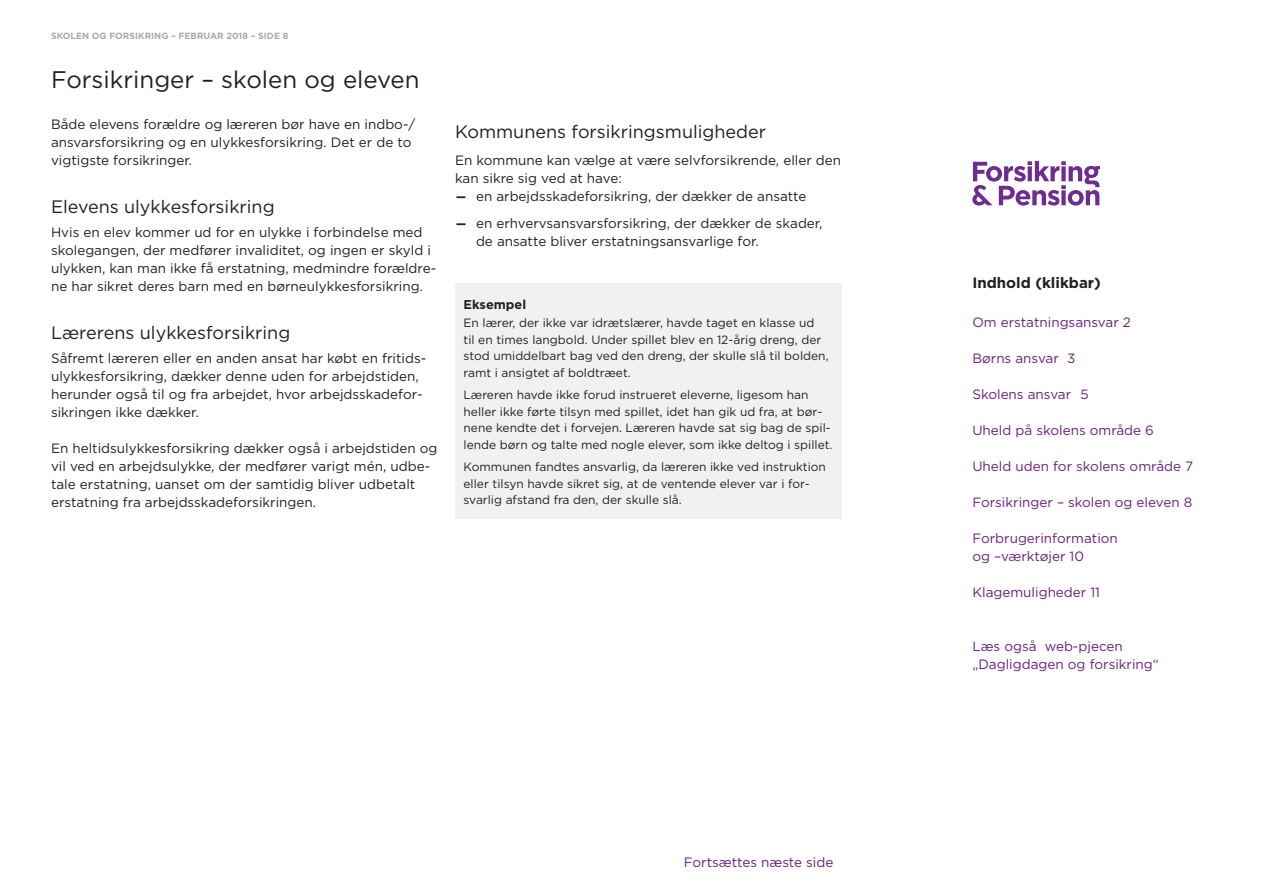
<style>
.page{position:relative;width:1263px;height:893px;background:#fff}
.page>*{position:absolute;margin:0;border:0;box-sizing:border-box;transform-origin:0 0}
.Overskrift{font:24px "Gotham";color:#231f20}
.Underrubrik_1{font:18px "Gotham";color:#231f20}
.t1{font:700 15px "Gotham";color:#231f20}
.Brødtekst{font:13.5px/18px "Gotham";color:#231f20}
.Eksempel_over{font:13.5px/18px "Gotham";color:#6b1f7e}
.hængende{font:13.5px/18px "Gotham";color:#231f20}
.Eksempel_over-2{font:700 12.75px "Gotham";color:#231f20}
.Eksempel{font:12px/16.5px "Gotham";color:#231f20}
.t2{font:700 9px "Gotham";color:#a8a9ad}
.s1{font-size:22.5px}
</style>
<div class="page">
<svg style="left:972px;top:161px;width:128px;height:45px"></svg>
<div style="left:455px;top:283px;width:387px;height:236px;background:#eff2ee"></div>
<p class="t2" style="left:51px;top:31px;width:239px">SKOLEN OG FORSIKRING – FEBRUAR 2018 – SIDE 8</p>
<p class="Overskrift" style="left:51px;top:65px;width:370px">Forsikringer – skolen og eleven</p>
<p class="Brødtekst" style="left:51px;top:115px;width:366px">Både elevens forældre og læreren bør have en indbo-/ ansvarsforsikring og en ulykkesforsikring. Det er de to vigtigste forsikringer.</p>
<p class="Underrubrik_1" style="left:51px;top:196px;width:225px">Elevens ulykkesforsikring</p>
<p class="Brødtekst" style="left:51px;top:223px;width:387px">Hvis en elev kommer ud for en ulykke i forbindelse med skolegangen, der medfører invaliditet, og ingen er skyld i ulykken, kan man ikke få erstatning, medmindre forældre&shy;ne har sikret deres barn med en børneulykkesforsikring.</p>
<p class="Underrubrik_1" style="left:51px;top:322px;width:241px">Lærerens ulykkesforsikring</p>
<p class="Brødtekst" style="left:51px;top:349px;width:377px">Såfremt læreren eller en anden ansat har købt en fritids&shy;ulykkesforsikring, dækker denne uden for arbejdstiden, herunder også til og fra arbejdet, hvor arbejdsskadefor&shy;sikringen ikke dækker.</p>
<p class="Brødtekst" style="left:51px;top:439px;width:388px">En heltidsulykkesforsikring dækker også i arbejdstiden og vil ved en arbejdsulykke, der medfører varigt mén, udbe&shy;tale erstatning, uanset om der samtidig bliver udbetalt erstatning fra arbejdsskadeforsikringen.</p>
<p class="Underrubrik_1" style="left:455px;top:120px;width:313px">Kommunens forsikringsmuligheder</p>
<p class="Brødtekst" style="left:455px;top:151px;width:388px">En kommune kan vælge at være selvforsikrende, eller den kan sikre sig ved at have:</p>
<p class="hængende" style="left:455px;top:187px;width:353px"><span class="s1">–</span> en arbejdsskadeforsikring, der dækker de ansatte</p>
<p class="hængende" style="left:476px;top:214px;width:348px;text-indent:-21px"><span class="s1">–</span> en erhvervsansvarsforsikring, der dækker de skader, de ansatte bliver erstatningsansvarlige for.</p>
<p class="Eksempel_over-2" style="left:463px;top:297px;width:64px">Eksempel</p>
<p class="Eksempel" style="left:463px;top:315px;width:367px">En lærer, der ikke var idrætslærer, havde taget en klasse ud<br>til en times langbold. Under spillet blev en 12-årig dreng, der stod umiddelbart bag ved den dreng, der skulle slå til bolden, ramt i ansigtet af boldtræet.</p>
<p class="Eksempel" style="left:463px;top:387px;width:370px">Læreren havde ikke forud instrueret eleverne, ligesom han heller ikke førte tilsyn med spillet, idet han gik ud fra, at bør&shy;nene kendte det i forvejen. Læreren havde sat sig bag de spil&shy;lende børn og talte med nogle elever, som ikke deltog i spillet.</p>
<p class="Eksempel" style="left:463px;top:459px;width:364px">Kommunen fandtes ansvarlig, da læreren ikke ved instruktion eller tilsyn havde sikret sig, at de ventende elever var i for&shy;svarlig afstand fra den, der skulle slå.</p>
<p class="Eksempel_over" style="left:684px;top:853px;width:151px">Fortsættes næste side</p>
<p class="t1" style="left:972px;top:274px;width:130px">Indhold (klikbar)</p>
<p class="Eksempel_over" style="left:972px;top:313px;width:160px">Om erstatningsansvar 2</p>
<p class="Eksempel_over" style="left:972px;top:349px;width:104px">Børns ansvar 3</p>
<p class="Eksempel_over" style="left:972px;top:385px;width:118px">Skolens ansvar 5</p>
<p class="Eksempel_over" style="left:972px;top:421px;width:183px">Uheld på skolens område 6</p>
<p class="Eksempel_over" style="left:972px;top:457px;width:222px">Uheld uden for skolens område 7</p>
<p class="Eksempel_over" style="left:972px;top:493px;width:221px">Forsikringer – skolen og eleven 8</p>
<p class="Eksempel_over" style="left:972px;top:529px;width:147px">Forbrugerinformation og –værktøjer 10</p>
<p class="Eksempel_over" style="left:972px;top:583px;width:129px">Klagemuligheder 11</p>
<p class="Eksempel_over" style="left:972px;top:637px;width:188px">Læs også web-pjecen „Dagligdagen og forsikring“</p>
</div>
